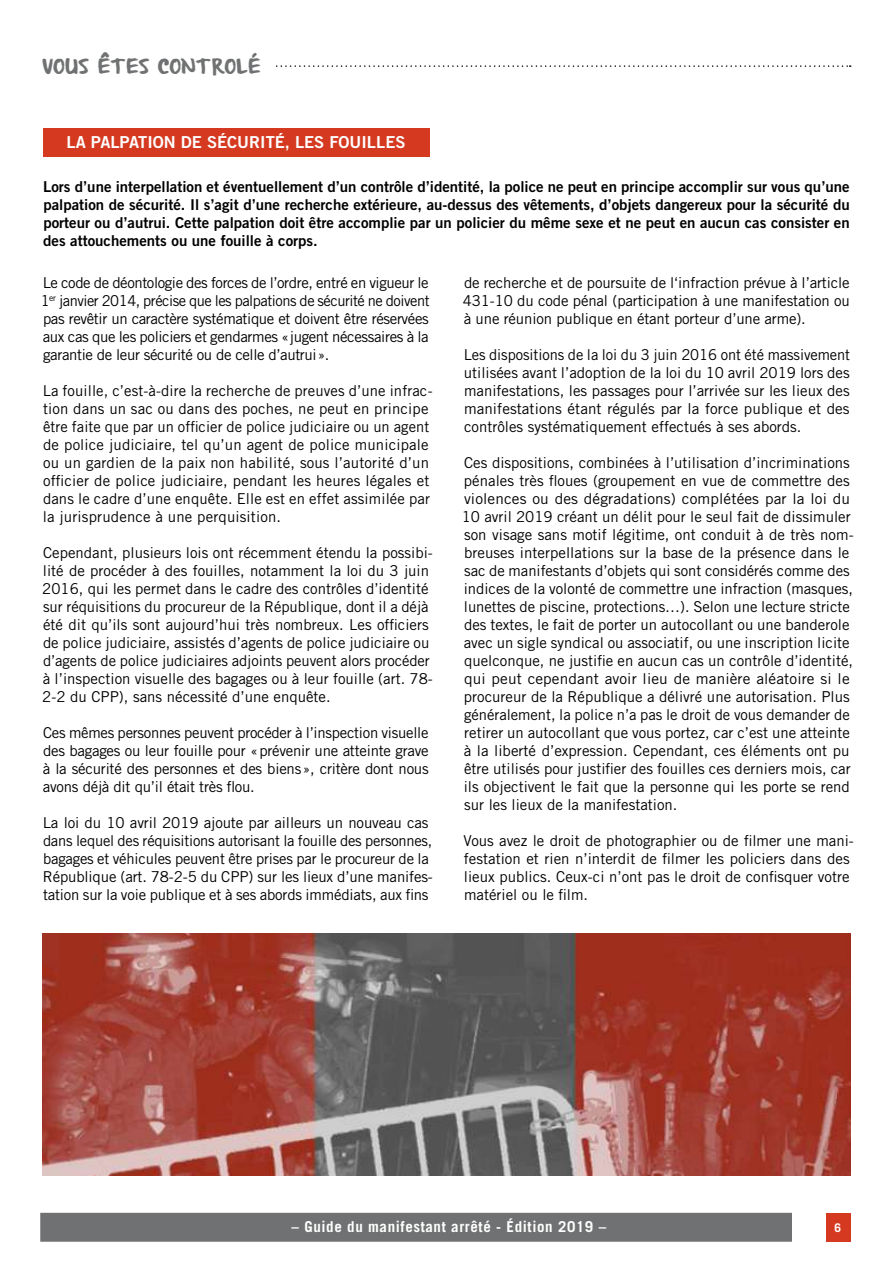
<style>
.page{position:relative;width:893px;height:1263px;background:#fff}
.page>*{position:absolute;margin:0;border:0;box-sizing:border-box;transform-origin:0 0}
.t1{font:16.5px "Trade Gothic LT Std Bd 2";color:#fff}
.t2{font:16.5px "From Where You Are";color:#707172}
.t3{font:15px/18px "Trade Gothic LT Std";color:#000}
.t4{font:15px/18px "Trade Gothic LT Std Bd 2";color:#000;text-align:justify}
.t5{font:700 15px "Trade Gothic LT Std";letter-spacing:.04em;color:#fff}
.t6{font:300 13.5px "Trade Gothic LT Std";color:#fff}
.t7{font:700 12px "Trade Gothic LT Std";color:#fff}
.s1{font-weight:400}
</style>
<div class="page">
<div style="left:825px;top:1213px;width:25px;height:29px;background:#d53a20"></div>
<div style="left:40px;top:1213px;width:772px;height:29px;background:#707172;border:2px solid #707172"></div>
<div style="left:792px;top:1200px;width:33px;height:63px;background:#fff"></div>
<svg style="left:276px;top:65px;width:575px;height:2px"></svg>
<div style="left:43px;top:128px;width:386px;height:28px;background:#d53a20"></div>
<img style="left:43px;top:933px;width:807px;height:243px">
<svg style="left:43px;top:933px;width:250px;height:233px;background:#a84d42"></svg>
<p class="t2" style="left:43px;top:58px;width:36px">VOUS</p>
<p class="t2" style="left:98px;top:58px;width:27px">ÊTES</p>
<p class="t2" style="left:158px;top:58px;width:39px">CONTR</p>
<p class="t2" style="left:224px;top:58px;width:37px">OLÉ</p>
<p class="t1" style="left:67px;top:132px;width:338px">La palpation de sécurité, les fouilles</p>
<p class="t4" style="left:43px;top:177px;width:808px">Lors d’une interpellation et éventuellement d’un contrôle d’identité, la police ne peut en principe accomplir sur vous qu’une palpation de sécurité. I l s’agit d’une recherche extérieure, au-dessus des vêtements, d’objets dangereux pour la sécurité du porteur ou d’autrui. Cette palpation doit être accomplie par un policier du même sexe et ne peut en aucun cas consister en des attouchements ou une fouille à corps.</p>
<p class="t3" style="left:41px;top:273px;width:390px;text-align:justify">Le code de déontologie des forces de l’ordre, entré en vigueur le 1<sup>er</sup> janvier 2014, précise que les palpations de sécurité ne doivent pas revêtir un caractère systématique et doivent être réservées aux cas que les policiers et gendarmes «jugent nécessaires à la garantie de leur sécurité ou de celle d’autrui».</p>
<p class="t3" style="left:43px;top:381px;width:392px">La fouille, c’est-à-dire la recherche de preuves d’une infrac&shy;tion dans un sac ou dans des poches, ne peut en principe être faite que par un officier de police judiciaire ou un agent de police judiciaire, tel qu’un agent de police municipale ou un gardien de la paix non habilité, sous l’autorité d’un officier de police judiciaire, pendant les heures légales et dans le cadre d’une enquête. Elle est en effet assimilée par la jurisprudence à une perquisition.</p>
<p class="t3" style="left:42px;top:543px;width:392px">Cependant, plusieurs lois ont récemment étendu la possibi&shy;lité de procéder à des fouilles, notamment la loi du 3 juin 2016, qui les permet dans le cadre des contrôles d’identité sur réquisitions du procureur de la République, dont il a déjà été dit qu’ils sont aujourd’hui très nombreux. Les officiers de police judiciaire, assistés d’agents de police judiciaire ou d’agents de police judiciaires adjoints peuvent alors procéder à l’inspection visuelle des bagages ou à leur fouille (art. 78- 2-2 du CPP), sans nécessité d’une enquête.</p>
<p class="t3" style="left:43px;top:723px;width:387px;text-align:justify">Ces mêmes personnes peuvent procéder à l’inspection visuelle des bagages ou leur fouille pour «prévenir une atteinte grave à la sécurité des personnes et des biens», critère dont nous avons déjà dit qu’il était très flou.</p>
<p class="t3" style="left:43px;top:813px;width:392px">La loi du 10 avril 2019 ajoute par ailleurs un nouveau cas dans lequel des réquisitions autorisant la fouille des personnes, bagages et véhicules peuvent être prises par le procureur de la République (art. 78-2-5 du CPP) sur les lieux d’une manifes&shy;tation sur la voie publique et à ses abords immédiats, aux fins</p>
<p class="t3" style="left:463px;top:273px;width:389px;text-align:justify">de recherche et de poursuite de l‘infraction prévue à l’article 431-10 du code pénal (participation à une manifestation ou à une réunion publique en étant porteur d’une arme).</p>
<p class="t3" style="left:464px;top:345px;width:388px;text-align:justify">Les dispositions de la loi du 3 juin 2016 ont été massivement utilisées avant l’adoption de la loi du 10 avril 2019 lors des manifestations, les passages pour l’arrivée sur les lieux des manifestations étant régulés par la force publique et des contrôles systématiquement effectués à ses abords.</p>
<p class="t3" style="left:462px;top:453px;width:394px">Ces dispositions, combinées à l’utilisation d’incriminations pénales très floues (groupement en vue de commettre des violences ou des dégradations) complétées par la loi du 10 avril 2019 créant un délit pour le seul fait de dissimuler son visage sans motif légitime, ont conduit à de très nom&shy;breuses interpellations sur la base de la présence dans le sac de manifestants d’objets qui sont considérés comme des indices de la volonté de commettre une infraction (masques, lunettes de piscine, protections…). Selon une lecture stricte des textes, le fait de porter un autocollant ou une banderole avec un sigle syndical ou associatif, ou une inscription licite quelconque, ne justifie en aucun cas un contrôle d’identité, qui peut cependant avoir lieu de manière aléatoire si le procureur de la République a délivré une autorisation. Plus généralement, la police n’a pas le droit de vous demander de retirer un autocollant que vous portez, car c’est une atteinte à la liberté d’expression. Cependant, ces éléments ont pu être utilisés pour justifier des fouilles ces derniers mois, car ils objectivent le fait que la personne qui les porte se rend sur les lieux de la manifestation.</p>
<p class="t3" style="left:464px;top:831px;width:392px">Vous avez le droit de photographier ou de filmer une mani&shy;festation et rien n’interdit de filmer les policiers dans des lieux publics. Ceux-ci n’ont pas le droit de confisquer votre matériel ou le film.</p>
<p class="t5" style="left:292px;top:1218px;width:316px">– Guide du manifestant arrêté - Édition 2019 –</p>
<p class="t7" style="left:834px;top:1220px;width:8px">6</p>
<p class="t6" style="left:298px;top:1224px;width:303px"><span class="s1">– –</span> Le guide du manifestant arrêté - Édition 2019 <span class="s1">– –</span></p>
</div>
